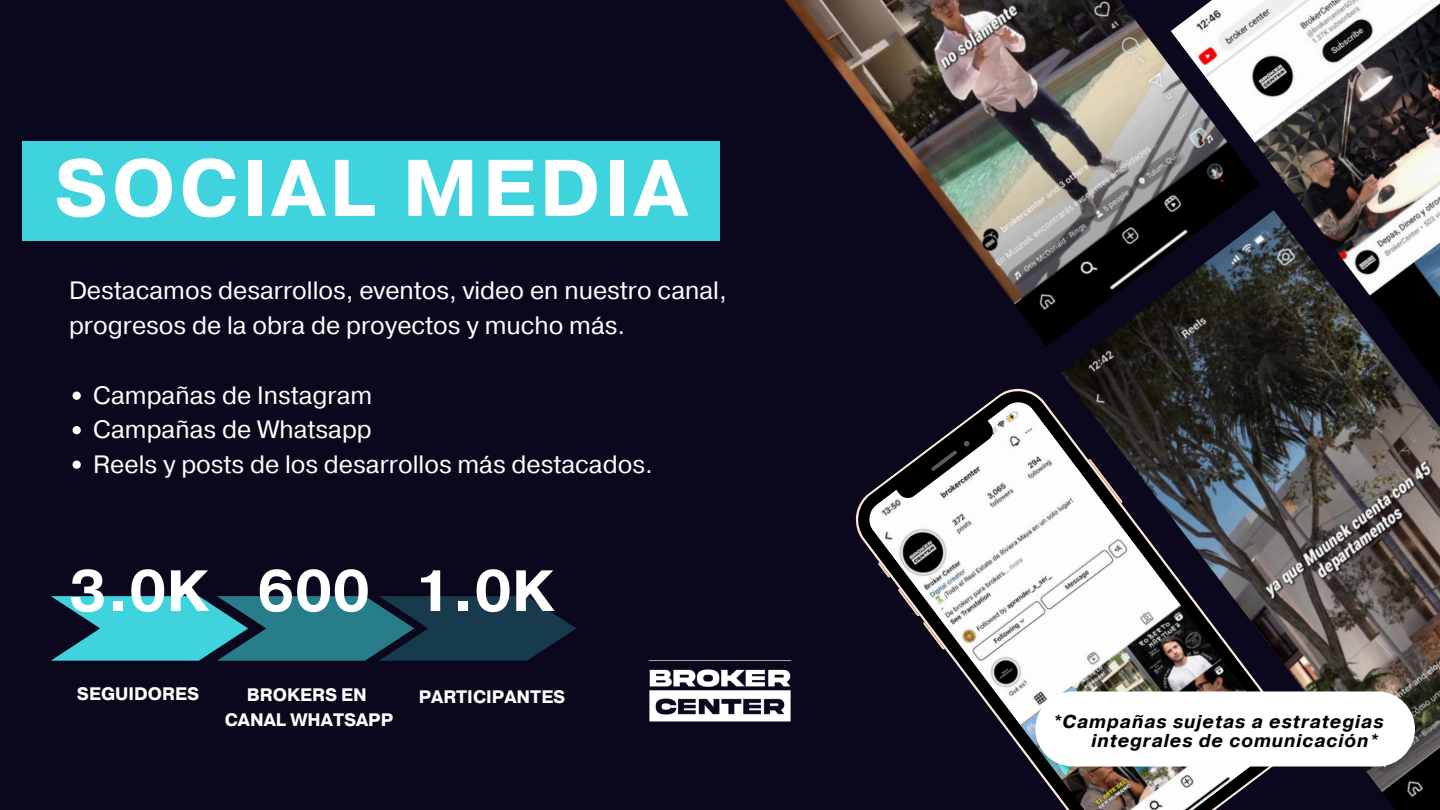
<style>
.page{position:relative;width:1440px;height:810px;background:#0b081d}
.page>*{position:absolute;margin:0;border:0;box-sizing:border-box;transform-origin:0 0}
.t1{font:700 80px "Pragmatica";letter-spacing:.05em;color:#fff}
.t2{font:700 58px "Pragmatica";color:#fff}
.t3{font:25px/34.5px "Pragmatica";color:#fff}
.t4{font:italic 700 18.5px/18.8px "Pragmatica";letter-spacing:.05em;color:#010101;text-align:right}
.t5{font:700 18px/24.8px "Pragmatica";color:#fff;text-align:center}
</style>
<div class="page">
<img style="left:649px;top:669px;width:142px;height:53px">
<svg style="left:855px;top:388px;width:206px;height:414px"></svg>
<img style="left:1061px;top:346px;width:379px;height:464px">
<img style="left:784px;top:0;width:387px;height:346px">
<img style="left:1171px;top:0;width:269px;height:474px">
<svg style="left:51px;top:596px;width:525px;height:65px;background:#246f7e"></svg>
<div style="left:22px;top:141px;width:698px;height:100px;background:#3ed3dd"></div>
<div style="left:1035px;top:691px;width:380px;height:76px;background:#fff"></div>
<svg style="left:73px;top:392px;width:8px;height:8px"></svg>
<svg style="left:73px;top:426px;width:8px;height:8px"></svg>
<svg style="left:73px;top:461px;width:8px;height:8px"></svg>
<h5 class="t1" style="left:54px;top:135px;width:635px">SOCIAL MEDIA</h5>
<h5 class="t3" style="left:69px;top:274px;width:659px">Destacamos desarrollos, eventos, video en nuestro canal, progresos de la obra de proyectos y mucho más.</h5>
<p class="t3" style="left:93px;top:379px;width:281px">Campañas de Instagram</p>
<p class="t3" style="left:93px;top:413px;width:280px">Campañas de Whatsapp</p>
<p class="t3" style="left:93px;top:448px;width:561px">Reels y posts de los desarrollos más destacados.</p>
<p class="t2" style="left:69px;top:553px;width:141px">3.0K</p>
<h2 class="t2" style="left:257px;top:553px;width:115px">600</h2>
<h3 class="t2" style="left:414px;top:553px;width:141px">1.0K</h3>
<h2 class="t5" style="left:77px;top:682px;width:124px">SEGUIDORES</h2>
<p class="t5" style="left:225px;top:683px;width:170px">BROKERS EN<br>CANAL WHATSAPP</p>
<h5 class="t5" style="left:419px;top:685px;width:148px">PARTICIPANTES</h5>
<p class="t4" style="left:1053px;top:713px;width:332px">*Campañas sujetas a estrategias integrales de comunicación*</p>
</div>
